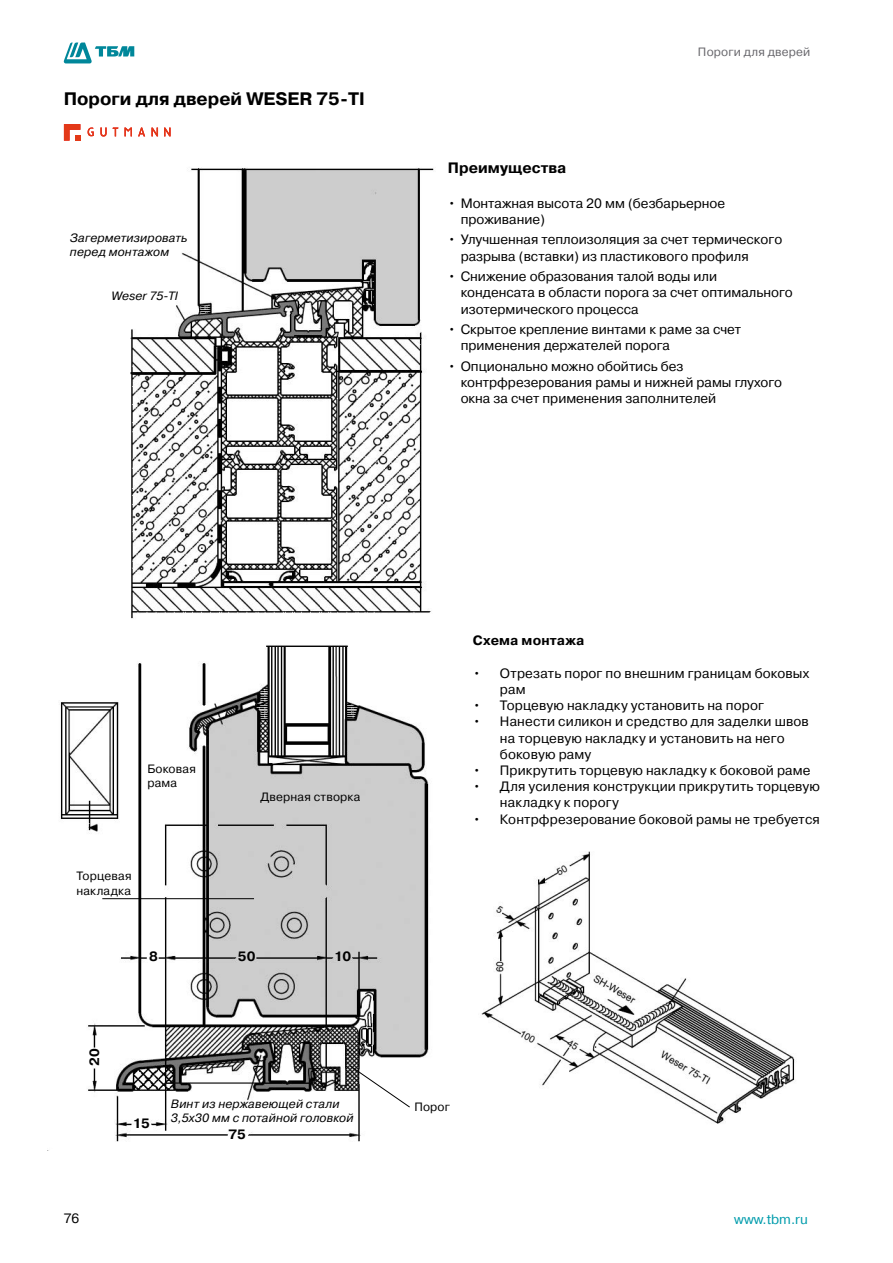
<style>
.page{position:relative;width:893px;height:1263px;background:#fff}
.page>*{position:absolute;margin:0;border:0;box-sizing:border-box;transform-origin:0 0}
.t1{font:700 18px "Pragmatica C";color:#000}
.t2{font:700 15px "Pragmatica C";color:#000}
.t3{font:13.5px/16.2px "Pragmatica C";color:#000}
.t4{font:700 13.5px "Pragmatica C";letter-spacing:.01em;color:#000}
.t5{font:13.5px "Pragmatica C";color:#009cac}
.t6{font:italic 12px/14.4px "Pragmatica C";letter-spacing:.015em;color:#000}
.t7{font:12px/14.4px "Pragmatica C";letter-spacing:.015em;color:#000}
.t8{font:12px "Pragmatica C";letter-spacing:.015em;color:#68676c}
</style>
<div class="page">
<svg style="left:63px;top:43px;width:71px;height:20px"></svg>
<img style="left:130px;top:168px;width:304px;height:451px">
<svg style="left:64px;top:124px;width:16px;height:17px"></svg>
<svg style="left:88px;top:127px;width:6px;height:9px"></svg>
<svg style="left:100px;top:127px;width:7px;height:10px"></svg>
<svg style="left:113px;top:127px;width:5px;height:9px"></svg>
<svg style="left:124px;top:127px;width:8px;height:9px"></svg>
<svg style="left:138px;top:127px;width:7px;height:9px"></svg>
<svg style="left:151px;top:128px;width:7px;height:8px"></svg>
<svg style="left:164px;top:128px;width:7px;height:8px"></svg>
<img style="left:481px;top:851px;width:314px;height:273px">
<img style="left:60px;top:645px;width:369px;height:497px">
<hr style="left:102px;top:898px;width:152px;height:1px;background:#000">
<svg style="left:349px;top:1065px;width:62px;height:43px"></svg>
<h1 class="t1" style="left:64px;top:89px;width:303px">Пороги для дверей WESER 75-TI</h1>
<p class="t6" style="left:70px;top:230px;width:119px">Загерметизировать перед монтажом</p>
<p class="t6" style="left:111px;top:288px;width:68px">Weser 75-TI</p>
<p class="t8" style="left:698px;top:45px;width:114px">Пороги для дверей</p>
<p class="t2" style="left:448px;top:159px;width:120px">Преимущества</p>
<p class="t3" style="left:461px;top:195px;width:266px;text-indent:-13px">• Монтажная высота 20 мм (безбарьерное проживание)</p>
<p class="t3" style="left:461px;top:232px;width:323px;text-indent:-13px">• Улучшенная теплоизоляция за счет термического разрыва (вставки) из пластикового профиля</p>
<p class="t3" style="left:461px;top:268px;width:334px;text-indent:-13px">• Снижение образования талой воды или конденсата в области порога за счет оптимального изотермического процесса</p>
<p class="t3" style="left:461px;top:321px;width:282px;text-indent:-13px">• Скрытое крепление винтами к раме за счет применения держателей порога</p>
<p class="t3" style="left:461px;top:358px;width:323px;text-indent:-13px">• Опционально можно обойтись без контрфрезерования рамы и нижней рамы глухого окна за счет применения заполнителей</p>
<p class="t7" style="left:147px;top:761px;width:50px">Боковая рама</p>
<p class="t7" style="left:260px;top:789px;width:101px">Дверная створка</p>
<p class="t7" style="left:76px;top:869px;width:57px">Торцевая накладка</p>
<p class="t4" style="left:149px;top:949px;width:10px">8</p>
<p class="t4" style="left:238px;top:949px;width:19px">50</p>
<p class="t4" style="left:334px;top:949px;width:19px">10</p>
<p class="t4" style="left:87px;top:1066px;width:19px;rotate:-90deg">20</p>
<p class="t4" style="left:133px;top:1115px;width:18px">15</p>
<p class="t6" style="left:171px;top:1097px;width:184px">Винт из нержавеющей стали<br>3,5x30 мм с потайной головкой</p>
<p class="t4" style="left:229px;top:1126px;width:19px">75</p>
<p class="t4" style="left:473px;top:633px;width:113px">Схема монтажа</p>
<p class="t3" style="left:500px;top:665px;width:311px;text-indent:-27px">• Отрезать порог по внешним границам боковых рам</p>
<p class="t3" style="left:473px;top:698px;width:292px">• Торцевую накладку установить на порог</p>
<p class="t3" style="left:500px;top:714px;width:310px;text-indent:-27px">• Нанести силикон и средство для заделки швов на торцевую накладку и установить на него боковую раму</p>
<p class="t3" style="left:473px;top:762px;width:339px">• Прикрутить торцевую накладку к боковой раме</p>
<p class="t3" style="left:500px;top:779px;width:322px;text-indent:-27px">• Для усиления конструкции прикрутить торцевую накладку к порогу</p>
<p class="t3" style="left:473px;top:811px;width:348px">• Контрфрезерование боковой рамы не требуется</p>
<p class="t7" style="left:414px;top:1100px;width:37px">Порог</p>
<p class="t3" style="left:64px;top:1210px;width:17px">76</p>
<p class="t5" style="left:734px;top:1212px;width:75px">www.tbm.ru</p>
</div>
